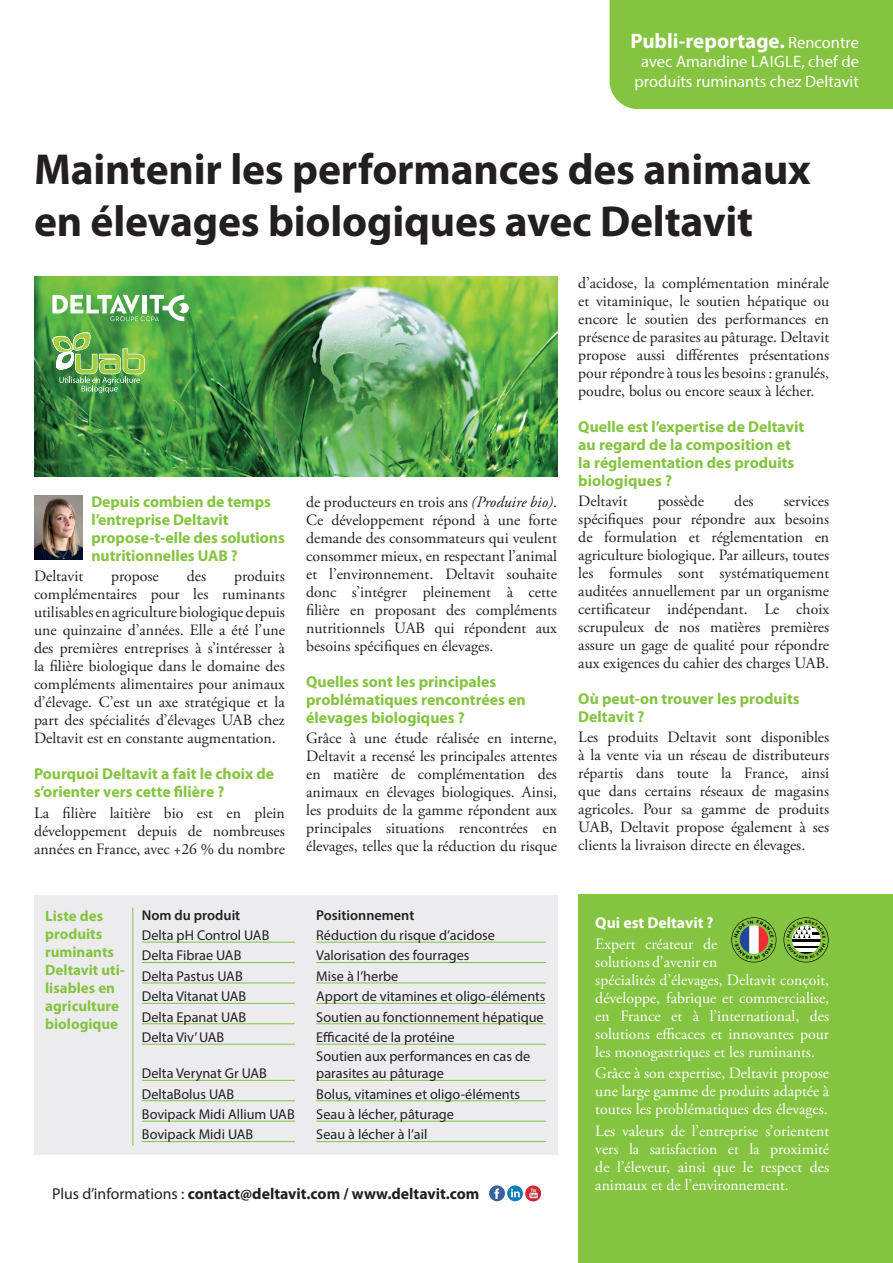
<style>
.page{position:relative;width:893px;height:1263px;background:#fff}
.page>*{position:absolute;margin:0;border:0;box-sizing:border-box;transform-origin:0 0}
.t1{font:700 43.5px/52.2px "Myriad Pro";letter-spacing:-.005em;color:#231f20}
.t2{font:700 21px "Myriad Pro";color:#fff}
.t3{font:16.5px/19.8px "Myriad Pro";color:#fff;text-align:center}
.t4{font:15.75px/18px "Adobe Garamond Pro";color:#231f20;text-align:justify}
.t5{font:15.75px/18px "Adobe Garamond Pro";color:#fff;text-align:justify}
.t6{font:700 15.75px/18px "Myriad Pro";color:#84c440}
.t7{font:700 15.75px "Myriad Pro";color:#231f20}
.t8{font:700 15.75px "Myriad Pro";color:#fff}
.t9{font:700 15px/18px "Myriad Pro";color:#84c440}
.t10{font:14.25px/17.1px "Myriad Pro";color:#231f20}
.t11{font:600 14.25px "Myriad Pro";color:#231f20}
.s1{font-weight:400;font-size:16.5px}
.s2{font-style:italic}
.s3{font-weight:400}
</style>
<div class="page">
<div style="left:609px;top:0;width:284px;height:110px;background:#84c440"></div>
<div style="left:578px;top:895px;width:315px;height:368px;background:#84c440"></div>
<div style="left:34px;top:895px;width:523px;height:259px;background:#ececee"></div>
<hr style="left:142px;top:942px;width:153px;height:1px;background:#84c440">
<hr style="left:316px;top:942px;width:230px;height:1px;background:#84c440">
<hr style="left:142px;top:962px;width:153px;height:1px;background:#84c440">
<hr style="left:316px;top:962px;width:230px;height:1px;background:#84c440">
<hr style="left:142px;top:983px;width:153px;height:1px;background:#84c440">
<hr style="left:316px;top:983px;width:230px;height:1px;background:#84c440">
<hr style="left:142px;top:1003px;width:153px;height:1px;background:#84c440">
<hr style="left:316px;top:1003px;width:230px;height:1px;background:#84c440">
<hr style="left:142px;top:1023px;width:153px;height:1px;background:#84c440">
<hr style="left:316px;top:1023px;width:230px;height:1px;background:#84c440">
<hr style="left:142px;top:1044px;width:153px;height:1px;background:#84c440">
<hr style="left:316px;top:1044px;width:230px;height:1px;background:#84c440">
<hr style="left:142px;top:1080px;width:153px;height:1px;background:#84c440">
<hr style="left:316px;top:1080px;width:230px;height:1px;background:#84c440">
<hr style="left:142px;top:1100px;width:153px;height:1px;background:#84c440">
<hr style="left:316px;top:1100px;width:230px;height:1px;background:#84c440">
<hr style="left:142px;top:1121px;width:153px;height:1px;background:#84c440">
<hr style="left:316px;top:1121px;width:230px;height:1px;background:#84c440">
<hr style="left:142px;top:1141px;width:153px;height:1px;background:#84c440">
<hr style="left:316px;top:1141px;width:230px;height:1px;background:#84c440">
<hr style="left:133px;top:908px;width:1px;height:238px;background:#84c440">
<svg style="left:489px;top:1185px;width:16px;height:16px"></svg>
<svg style="left:494px;top:1188px;width:5px;height:11px"></svg>
<svg style="left:507px;top:1185px;width:16px;height:16px"></svg>
<svg style="left:511px;top:1189px;width:9px;height:8px"></svg>
<img style="left:34px;top:276px;width:523px;height:200px">
<svg style="left:52px;top:332px;width:93px;height:61px;background:#70ae5b"></svg>
<svg style="left:52px;top:294px;width:137px;height:27px"></svg>
<img style="left:34px;top:495px;width:49px;height:64px">
<svg style="left:731px;top:917px;width:45px;height:45px"></svg>
<svg style="left:784px;top:917px;width:45px;height:45px"></svg>
<h2 class="t2" style="left:630px;top:27px;width:230px">Publi-reportage. <span class="s1">Rencontre</span></h2>
<p class="t3" style="left:635px;top:52px;width:226px">avec Amandine LAIGLE, chef de produits ruminants chez Deltavit</p>
<h1 class="t1" style="left:34px;top:141px;width:778px">Maintenir les performances des animaux en élevages biologiques avec Deltavit</h1>
<p class="t6" style="left:91px;top:492px;width:195px">Depuis combien de temps l’entreprise Deltavit propose-t-elle des solutions nutritionnelles UAB ?</p>
<p class="t4" style="left:34px;top:568px;width:252px;text-indent:200px">produits complémentaires pour les ruminants utilisables en agriculture biologique depuis une quinzaine d’années. Elle a été l’une des premières entreprises à s’intéresser à la filière biologique dans le domaine des compléments alimentaires pour animaux d’élevage. C’est un axe stratégique et la part des spécialités d’élevages UAB chez Deltavit est en constante augmentation.</p>
<p class="t6" style="left:34px;top:765px;width:242px">Pourquoi Deltavit a fait le choix de s’orienter vers cette filière ?</p>
<p class="t4" style="left:34px;top:804px;width:252px">La filière laitière bio est en plein développement depuis de nombreuses années en France, avec +26 % du nombre</p>
<p class="t4" style="left:34px;top:568px;width:51px">Deltavit</p>
<p class="t4" style="left:111px;top:568px;width:49px">propose</p>
<p class="t4" style="left:187px;top:568px;width:21px">des</p>
<p class="t4" style="left:306px;top:493px;width:252px">de producteurs en trois ans <span class="s2">(Produire bio)</span>.<br>Ce développement répond à une forte demande des consommateurs qui veulent consommer mieux, en respectant l’animal et l’environnement. Deltavit souhaite donc s’intégrer pleinement à cette filière en proposant des compléments nutritionnels UAB qui répondent aux besoins spécifiques en élevages.</p>
<p class="t6" style="left:306px;top:672px;width:221px">Quelles sont les principales problématiques rencontrées en élevages biologiques ?</p>
<p class="t4" style="left:306px;top:730px;width:252px">Grâce à une étude réalisée en interne, Deltavit a recensé les principales attentes en matière de complémentation des animaux en élevages biologiques. Ainsi, les produits de la gamme répondent aux principales situations rencontrées en élevages, telles que la réduction du risque</p>
<p class="t4" style="left:578px;top:274px;width:252px">d’acidose, la complémentation minérale et vitaminique, le soutien hépatique ou encore le soutien des performances en présence de parasites au pâturage. Deltavit propose aussi différentes présentations pour répondre à tous les besoins : granulés, poudre, bolus ou encore seaux à lécher.</p>
<p class="t6" style="left:578px;top:417px;width:227px">Quelle est l’expertise de Deltavit au regard de la composition et la réglementation des produits biologiques ?</p>
<p class="t4" style="left:578px;top:493px;width:51px">Deltavit</p>
<p class="t4" style="left:658px;top:493px;width:48px">possède</p>
<p class="t4" style="left:734px;top:493px;width:21px">des</p>
<p class="t4" style="left:578px;top:493px;width:252px;text-indent:206px">services spécifiques pour répondre aux besoins de formulation et réglementation en agriculture biologique. Par ailleurs, toutes les formules sont systématiquement auditées annuellement par un organisme certificateur indépendant. Le choix scrupuleux de nos matières premières assure un gage de qualité pour répondre aux exigences du cahier des charges UAB.</p>
<p class="t6" style="left:578px;top:689px;width:223px">Où peut-on trouver les produits<br>Deltavit ?</p>
<p class="t4" style="left:578px;top:729px;width:252px">Les produits Deltavit sont disponibles à la vente via un réseau de distributeurs répartis dans toute la France, ainsi que dans certains réseaux de magasins agricoles. Pour sa gamme de produits UAB, Deltavit propose également à ses clients la livraison directe en élevages.</p>
<p class="t9" style="left:45px;top:906px;width:81px">Liste des produits ruminants<br>Deltavit uti&shy;lisables en agriculture biologique</p>
<p class="t11" style="left:142px;top:906px;width:100px">Nom du produit</p>
<p class="t11" style="left:316px;top:906px;width:100px">Positionnement</p>
<p class="t10" style="left:142px;top:926px;width:129px">Delta pH Control UAB</p>
<p class="t10" style="left:316px;top:926px;width:180px">Réduction du risque d’acidose</p>
<p class="t10" style="left:142px;top:947px;width:101px">Delta Fibrae UAB</p>
<p class="t10" style="left:316px;top:947px;width:155px">Valorisation des fourrages</p>
<p class="t10" style="left:142px;top:967px;width:102px">Delta Pastus UAB</p>
<p class="t10" style="left:316px;top:967px;width:84px">Mise à l’herbe</p>
<p class="t10" style="left:142px;top:988px;width:106px">Delta Vitanat UAB</p>
<p class="t10" style="left:316px;top:988px;width:231px">Apport de vitamines et oligo-éléments</p>
<p class="t10" style="left:142px;top:1008px;width:106px">Delta Epanat UAB</p>
<p class="t10" style="left:316px;top:1008px;width:229px">Soutien au fonctionnement hépatique</p>
<p class="t10" style="left:142px;top:1028px;width:84px">Delta Viv’ UAB</p>
<p class="t10" style="left:316px;top:1028px;width:140px">Efficacité de la protéine</p>
<p class="t10" style="left:142px;top:1065px;width:127px">Delta Verynat Gr UAB</p>
<p class="t10" style="left:316px;top:1047px;width:216px">Soutien aux performances en cas de parasites au pâturage</p>
<p class="t10" style="left:142px;top:1085px;width:94px">DeltaBolus UAB</p>
<p class="t10" style="left:316px;top:1085px;width:205px">Bolus, vitamines et oligo-éléments</p>
<p class="t10" style="left:142px;top:1105px;width:154px">Bovipack Midi Allium UAB</p>
<p class="t10" style="left:316px;top:1105px;width:139px">Seau à lécher, pâturage</p>
<p class="t10" style="left:142px;top:1126px;width:113px">Bovipack Midi UAB</p>
<p class="t10" style="left:316px;top:1126px;width:113px">Seau à lécher à l’ail</p>
<p class="t7" style="left:52px;top:1184px;width:429px"><span class="s3">Plus d’informations :</span> contact@deltavit.com / www.deltavit.com</p>
<p class="t8" style="left:595px;top:912px;width:120px">Qui est Deltavit ?</p>
<p class="t5" style="left:595px;top:936px;width:235px;text-align:left">Expert créateur de<br>solutions d’avenir en<br>spécialités d’élevages, Deltavit conçoit, développe, fabrique et commercialise, en France et à l’international, des solutions efficaces et innovantes pour les monogastriques et les ruminants.</p>
<p class="t5" style="left:595px;top:1065px;width:235px">Grâce à son expertise, Deltavit propose une large gamme de produits adaptée à toutes les problématiques des élevages.</p>
<p class="t5" style="left:595px;top:1122px;width:235px">Les valeurs de l’entreprise s’orientent vers la satisfaction et la proximité de l’éleveur, ainsi que le respect des animaux et de l’environnement.</p>
</div>
